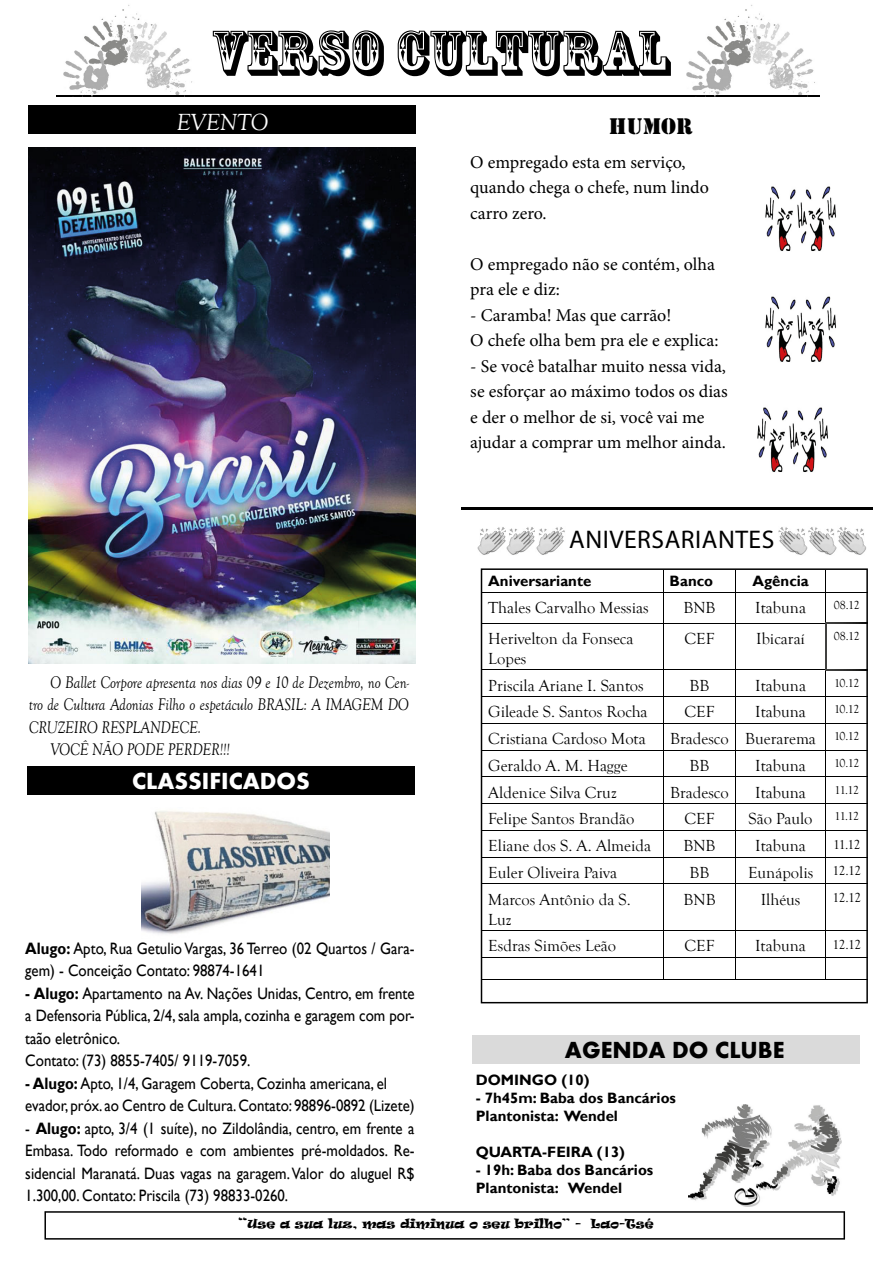
<style>
.page{position:relative;width:893px;height:1263px;background:#fff}
.page>*{position:absolute;margin:0;border:0;box-sizing:border-box;transform-origin:0 0}
.t1{font:60px "Rosewood Std";color:#000}
.t2{font:25.65px "Myriad Pro";letter-spacing:.02em;color:#000}
.t3{font:700 24px "Aharoni";color:#fff}
.t4{font:700 24px "Aharoni";color:#000}
.t5{font:italic 24px "Goudy Old Style T";color:#fff}
.t6{font:21px "Stencil Std";color:#000}
.t7{font:18px/25.5px "Minion Pro";color:#000}
.t8{font:italic 17.25px "Goudy Old Style T";color:#000;scale:.86 1}
.t9{font:16.5px/22.5px "Gill Sans";color:#000;scale:.9 1}
.t10{font:16.5px/19.8px "Goudy Old Style T";color:#000}
.t11{font:700 15px/18px "Gill Sans";color:#000}
.t12{font:13.5px "Goudy Old Style T";letter-spacing:-.035em;color:#000}
.t13{font:12px "Ravie";color:#000}
.t14{font:12px "Goudy Old Style T";letter-spacing:-.035em;color:#000}
.s1{font-weight:700}
.s2{font-size:13.5px}
</style>
<div class="page">
<hr style="left:56px;top:95px;width:764px;height:2px;background:#000">
<div style="left:156px;top:116px;width:188px;height:18px;background:#000"></div>
<svg style="left:480px;top:568px;width:387px;height:435px"></svg>
<img style="left:778px;top:527px;width:88px;height:28px">
<img style="left:477px;top:527px;width:88px;height:28px">
<img style="left:63px;top:5px;width:129px;height:92px">
<img style="left:686px;top:5px;width:129px;height:90px">
<svg style="left:44px;top:1211px;width:801px;height:29px"></svg>
<div style="left:27px;top:766px;width:387px;height:28px;background:#000"></div>
<div style="left:472px;top:1035px;width:387px;height:29px;background:#dadada"></div>
<img style="left:688px;top:1105px;width:153px;height:102px">
<hr style="left:461px;top:507px;width:411px;height:1px;background:#000">
<hr style="left:461px;top:509px;width:411px;height:1px;background:#000">
<hr style="left:461px;top:510px;width:411px;height:1px;background:#000">
<div style="left:29px;top:105px;width:387px;height:28px;background:#000"></div>
<img style="left:765px;top:186px;width:71px;height:65px">
<img style="left:765px;top:296px;width:71px;height:66px">
<img style="left:757px;top:407px;width:71px;height:65px">
<img style="left:29px;top:148px;width:387px;height:516px">
<img style="left:141px;top:811px;width:188px;height:123px">
<h1 class="t1" style="left:211px;top:28px;width:460px">VERSO CULTURAL</h1>
<h3 class="t5" style="left:176px;top:109px;width:93px">EVENTO</h3>
<p class="t8" style="left:50px;top:673px;width:419px">O Ballet Corpore apresenta nos dias 09 e 10 de Dezembro, no Cen-</p>
<p class="t8" style="left:29px;top:695px;width:443px">tro de Cultura Adonias Filho o espetáculo BRASIL: A IMAGEM DO</p>
<p class="t8" style="left:29px;top:718px;width:202px">CRUZEIRO RESPLANDECE.</p>
<p class="t8" style="left:50px;top:740px;width:211px">VOCÊ NÃO PODE PERDER!!!</p>
<h3 class="t3" style="left:132px;top:767px;width:179px">CLASSIFICADOS</h3>
<p class="t9" style="left:25px;top:938px;width:434px"><span class="s1">Alugo:</span> Apto, Rua Getulio Vargas, 36 Terreo (02 Quartos / Gara&shy;gem) - Conceição Contato: 98874-1641</p>
<p class="t9" style="left:25px;top:983px;width:434px"><span class="s1">- Alugo:</span> Apartamento na Av. Nações Unidas, Centro, em frente a Defensoria Pública, 2/4, sala ampla, cozinha e garagem com por&shy;taão eletrônico.<br>Contato: (73) 8855-7405/ 9119-7059.</p>
<p class="t9" style="left:25px;top:1073px;width:434px"><span class="s1">- Alugo:</span> Apto, 1/4, Garagem Coberta, Cozinha americana, el evador, próx. ao Centro de Cultura. Contato: 98896-0892 (Lizete)</p>
<p class="t9" style="left:25px;top:1118px;width:434px;text-align:justify">- <span class="s1">Alugo:</span> apto, 3/4 (1 suíte), no Zildolândia, centro, em frente a Embasa. Todo reformado e com ambientes pré-moldados. Re&shy;sidencial Maranatá. Duas vagas na garagem. Valor do aluguel R$ 1.300,00. Contato: Priscila (73) 98833-0260.</p>
<p class="t6" style="left:609px;top:114px;width:85px">HUMOR</p>
<p class="t7" style="left:470px;top:151px;width:240px">O empregado esta em serviço, quando chega o chefe, num lindo carro zero.</p>
<p class="t7" style="left:470px;top:253px;width:246px">O empregado não se contém, olha pra ele e diz:</p>
<p class="t7" style="left:470px;top:304px;width:250px">- Caramba! Mas que carrão!<br>O chefe olha bem pra ele e explica:</p>
<p class="t7" style="left:470px;top:355px;width:259px">- Se você batalhar muito nessa vida, se esforçar ao máximo todos os dias e der o melhor de si, você vai me ajudar a comprar um melhor ainda.</p>
<h2 class="t2" style="left:569px;top:524px;width:207px">ANIVERSARIANTES</h2>
<p class="t11" style="left:488px;top:573px;width:105px">Aniversariante</p>
<p class="t11" style="left:669px;top:573px;width:45px">Banco</p>
<p class="t11" style="left:752px;top:573px;width:58px">Agência</p>
<p class="t10" style="left:488px;top:598px;width:162px">Thales Carvalho Messias</p>
<p class="t10" style="left:683px;top:598px;width:34px">BNB</p>
<p class="t10" style="left:755px;top:598px;width:52px">Itabuna</p>
<p class="t14" style="left:833px;top:599px;width:27px">08.12</p>
<p class="t10" style="left:488px;top:629px;width:147px">Herivelton da Fonseca<br>Lopes</p>
<p class="t10" style="left:684px;top:629px;width:31px">CEF</p>
<p class="t10" style="left:756px;top:629px;width:50px">Ibicaraí</p>
<p class="t14" style="left:833px;top:630px;width:27px">08.12</p>
<p class="t10" style="left:488px;top:676px;width:157px">Priscila Ariane I. Santos</p>
<p class="t10" style="left:689px;top:676px;width:21px">BB</p>
<p class="t10" style="left:755px;top:676px;width:52px">Itabuna</p>
<p class="t14" style="left:834px;top:676px;width:27px">10.12</p>
<p class="t10" style="left:488px;top:702px;width:161px">Gileade S. Santos Rocha</p>
<p class="t10" style="left:684px;top:702px;width:31px">CEF</p>
<p class="t10" style="left:755px;top:702px;width:52px">Itabuna</p>
<p class="t14" style="left:834px;top:703px;width:27px">10.12</p>
<p class="t10" style="left:488px;top:729px;width:159px">Cristiana Cardoso Mota</p>
<p class="t10" style="left:670px;top:729px;width:191px">Bradesco Buerarema <sup>10.12</sup></p>
<p class="t10" style="left:488px;top:756px;width:141px">Geraldo A. M. Hagge</p>
<p class="t10" style="left:689px;top:756px;width:21px">BB</p>
<p class="t10" style="left:755px;top:756px;width:52px">Itabuna</p>
<p class="t14" style="left:834px;top:757px;width:27px">10.12</p>
<p class="t10" style="left:488px;top:783px;width:130px">Aldenice Silva Cruz</p>
<p class="t10" style="left:670px;top:783px;width:60px">Bradesco</p>
<p class="t10" style="left:755px;top:783px;width:52px">Itabuna</p>
<p class="t14" style="left:834px;top:783px;width:26px">11.12</p>
<p class="t10" style="left:488px;top:809px;width:148px">Felipe Santos Brandão</p>
<p class="t10" style="left:684px;top:809px;width:31px">CEF</p>
<p class="t10" style="left:748px;top:809px;width:65px">São Paulo</p>
<p class="t14" style="left:834px;top:810px;width:26px">11.12</p>
<p class="t10" style="left:488px;top:836px;width:164px">Eliane dos S. A. Almeida</p>
<p class="t10" style="left:683px;top:836px;width:34px">BNB</p>
<p class="t10" style="left:755px;top:836px;width:52px">Itabuna</p>
<p class="t12" style="left:833px;top:837px;width:29px">11.12</p>
<p class="t10" style="left:488px;top:863px;width:130px">Euler Oliveira Paiva</p>
<p class="t10" style="left:689px;top:863px;width:21px">BB</p>
<p class="t10" style="left:748px;top:863px;width:115px">Eunápolis <sup>12.12</sup></p>
<p class="t10" style="left:488px;top:890px;width:144px">Marcos Antônio da S.<br>Luz</p>
<p class="t10" style="left:683px;top:890px;width:34px">BNB</p>
<p class="t10" style="left:760px;top:890px;width:41px">Ilhéus</p>
<p class="t12" style="left:832px;top:891px;width:30px">12.12</p>
<p class="t10" style="left:488px;top:936px;width:129px">Esdras Simões Leão</p>
<p class="t10" style="left:684px;top:936px;width:31px">CEF</p>
<p class="t10" style="left:755px;top:936px;width:52px">Itabuna</p>
<p class="t12" style="left:832px;top:937px;width:30px">12.12</p>
<h3 class="t4" style="left:565px;top:1036px;width:221px">AGENDA DO CLUBE</h3>
<p class="t11" style="left:476px;top:1072px;width:115px">DOMINGO (10)</p>
<p class="t11" style="left:476px;top:1090px;width:202px">- 7h45m: Baba dos Bancários<br>Plantonista: Wendel</p>
<p class="t11" style="left:476px;top:1144px;width:151px">QUARTA-FEIRA (13)</p>
<p class="t11" style="left:476px;top:1162px;width:179px">- 19h: Baba dos Bancários<br>Plantonista: Wendel</p>
<p class="t13" style="left:238px;top:1218px;width:417px"><span class="s2">“</span>Use a sua luz, mas diminua o seu brilho” - Lao-Tsé</p>
</div>
